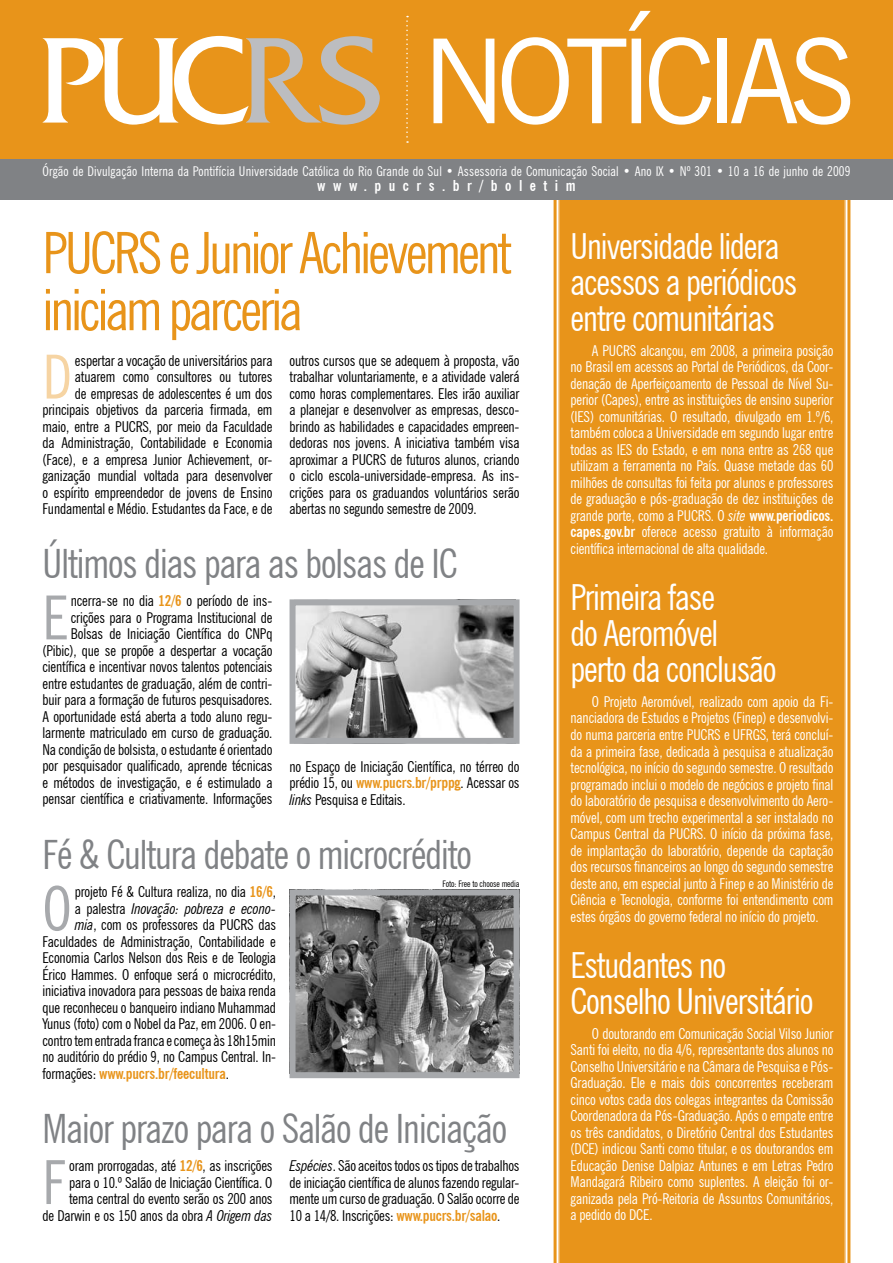
<style>
.page{position:relative;width:893px;height:1263px;background:#fff}
.page>*{position:absolute;margin:0;border:0;box-sizing:border-box;transform-origin:0 0}
.t1{font:117px "News Gothic BT";letter-spacing:-.08em;color:#fff}
.t2{font:condensed 60.6px "News Gothic BT";color:#a7a9ac}
.t3{font:condensed 60.6px "News Gothic BT";color:#f6d4a3}
.t4{font:condensed 57px/57px "News Gothic BT";letter-spacing:-.05em;color:#e8941a}
.t5{font:condensed 40.5px "News Gothic BT";letter-spacing:-.025em;color:#808285}
.t6{font:condensed 36px/36px "News Gothic BT";letter-spacing:-.03em;color:#fff}
.t7{font:condensed 15px/16.5px "News Gothic BT";letter-spacing:-.01em;color:#000;text-align:right}
.t8{font:condensed 15px/16.5px "News Gothic BT";letter-spacing:-.01em;color:#fff;text-align:justify}
.t9{font:700 condensed 15px "News Gothic BT";letter-spacing:-.01em;color:#e8941a}
.t10{font:italic condensed 15px "News Gothic BT";letter-spacing:-.01em;color:#000}
.t11{font:700 condensed 15px "News Gothic BT";letter-spacing:.5em;color:#fff}
.t12{font:condensed 13.5px "News Gothic BT";letter-spacing:.01em;color:#fff}
.t13{font:condensed 9px "News Gothic BT";letter-spacing:-.01em;color:#000}
.s1{font-weight:700;color:#e8941a}
.s2{font-style:italic}
.s3{font-style:normal}
.s4{font-weight:400;color:#000}
.s5{font-weight:700}
</style>
<div class="page">
<svg style="left:553px;top:200px;width:298px;height:1063px"></svg>
<div style="left:558px;top:200px;width:288px;height:1063px;background:#e8941a"></div>
<div style="left:0;top:153px;width:893px;height:47px;background:#808285"></div>
<div style="left:0;top:0;width:893px;height:159px;background:#e8941a"></div>
<svg style="left:406px;top:16px;width:2px;height:127px"></svg>
<svg style="left:43px;top:36px;width:337px;height:89px"></svg>
<img style="left:297px;top:606px;width:216px;height:131px">
<div style="left:290px;top:599px;width:230px;height:145px;border:6px solid #a7a9ac"></div>
<img style="left:297px;top:896px;width:216px;height:175px">
<div style="left:290px;top:889px;width:230px;height:189px;border:6px solid #a7a9ac"></div>
<h1 class="t1" style="left:422px;top:11px;width:435px">NOTÍCIAS</h1>
<p class="t12" style="left:43px;top:163px;width:810px">Órgão de Divulgação Interna da Pontifícia Universidade Católica do Rio Grande do Sul • Assessoria de Comunicação Social • Ano IX • Nº 301 • 10 a 16 de junho de 2009</p>
<p class="t11" style="left:317px;top:177px;width:260px">www.pucrs.br/boletim</p>
<h3 class="t4" style="left:43px;top:224px;width:470px">PUCRS e Junior Achievement iniciam parceria</h3>
<h2 class="t3" style="left:43px;top:340px;width:31px">D</h2>
<p class="t7" style="left:43px;top:352px;width:231px">espertar a vocação de universitários para atuarem como consultores ou tutores<br>de empresas de adolescentes é um dos principais objetivos da parceria firmada, em maio, entre a PUCRS, por meio da Faculdade da Administração, Contabilidade e Economia (Face), e a empresa Junior Achievement, or&shy;ganização mundial voltada para desenvolver o espírito empreendedor de jovens de Ensino Fundamental e Médio. Estudantes da Face, e de</p>
<p class="t7" style="left:290px;top:352px;width:231px;text-align:justify">outros cursos que se adequem à proposta, vão trabalhar voluntariamente, e a atividade valerá como horas complementares. Eles irão auxiliar a planejar e desenvolver as empresas, desco&shy;brindo as habilidades e capacidades empreen&shy;dedoras nos jovens. A iniciativa também visa aproximar a PUCRS de futuros alunos, criando o ciclo escola-universidade-empresa. As ins&shy;crições para os graduandos voluntários serão abertas no segundo semestre de 2009.</p>
<h3 class="t5" style="left:43px;top:539px;width:417px">Últimos dias para as bolsas de IC</h3>
<h2 class="t2" style="left:43px;top:581px;width:27px">E</h2>
<p class="t7" style="left:43px;top:593px;width:231px">ncerra-se no dia <span class="s1">12/6</span> o período de ins&shy;crições para o Programa Institucional de Bolsas de Iniciação Científica do CNPq (Pibic), que se propõe a despertar a vocação científica e incentivar novos talentos potenciais entre estudantes de graduação, além de contri&shy;buir para a formação de futuros pesquisadores.<br>A oportunidade está aberta a todo aluno regu&shy;larmente matriculado em curso de graduação.<br>Na condição de bolsista, o estudante é orientado por pesquisador qualificado, aprende técnicas e métodos de investigação, e é estimulado a pensar científica e criativamente. Informações</p>
<p class="t7" style="left:290px;top:758px;width:232px;text-align:justify">no Espaço de Iniciação Científica, no térreo do prédio 15, ou <span class="s1">www.pucrs.br/prppg</span>. Acessar os <span class="s2">links</span> Pesquisa e Editais.</p>
<h3 class="t5" style="left:43px;top:830px;width:431px">Fé &amp; Cultura debate o microcrédito</h3>
<h2 class="t2" style="left:43px;top:872px;width:31px">O</h2>
<p class="t7" style="left:75px;top:883px;width:203px">projeto Fé &amp; Cultura realiza, no dia <span class="s1">16/6</span>,</p>
<p class="t13" style="left:442px;top:878px;width:79px">Foto: Free to choose media</p>
<p class="t10" style="left:75px;top:899px;width:203px"><span class="s3">a palestra</span> Inovação: pobreza e econo-</p>
<p class="t7" style="left:75px;top:916px;width:203px"><span class="s2">mia</span>, com os professores da PUCRS das</p>
<p class="t7" style="left:43px;top:933px;width:235px">Faculdades de Administração, Contabilidade e</p>
<p class="t7" style="left:43px;top:949px;width:235px">Economia Carlos Nelson dos Reis e de Teologia</p>
<p class="t7" style="left:43px;top:966px;width:235px">Érico Hammes. O enfoque será o microcrédito,</p>
<p class="t7" style="left:43px;top:982px;width:235px">iniciativa inovadora para pessoas de baixa renda</p>
<p class="t7" style="left:43px;top:999px;width:235px">que reconheceu o banqueiro indiano Muhammad</p>
<p class="t7" style="left:43px;top:1015px;width:235px">Yunus (foto) com o Nobel da Paz, em 2006. O en-</p>
<p class="t7" style="left:43px;top:1032px;width:235px">contro tem entrada franca e começa às 18h15min</p>
<p class="t7" style="left:43px;top:1048px;width:235px">no auditório do prédio 9, no Campus Central. In-</p>
<p class="t9" style="left:43px;top:1064px;width:188px"><span class="s4">formações:</span> www.pucrs.br/feecultura<span class="s4">.</span></p>
<h3 class="t5" style="left:43px;top:1104px;width:466px">Maior prazo para o Salão de Iniciação</h3>
<h2 class="t2" style="left:43px;top:1146px;width:25px">F</h2>
<p class="t7" style="left:43px;top:1157px;width:232px">oram prorrogadas, até <span class="s1">12/6</span>, as inscrições<br>para o 10.º Salão de Iniciação Científica. O tema central do evento serão os 200 anos<br>de Darwin e os 150 anos da obra <span class="s2">A Origem das</span></p>
<p class="t7" style="left:290px;top:1157px;width:232px;text-align:justify"><span class="s2">Espécies</span>. São aceitos todos os tipos de trabalhos de iniciação científica de alunos fazendo regular&shy;mente um curso de graduação. O Salão ocorre de 10 a 14/8. Inscrições: <span class="s1">www.pucrs.br/salao</span>.</p>
<h3 class="t6" style="left:571px;top:227px;width:228px">Universidade lidera acessos a periódicos entre comunitárias</h3>
<p class="t8" style="left:571px;top:342px;width:264px;text-indent:21px">A PUCRS alcançou, em 2008, a primeira posição no Brasil em acessos ao Portal de Periódicos, da Coor&shy;denação de Aperfeiçoamento de Pessoal de Nível Su&shy;perior (Capes), entre as instituições de ensino superior (IES) comunitárias. O resultado, divulgado em 1.º/6, também coloca a Universidade em segundo lugar entre todas as IES do Estado, e em nona entre as 268 que utilizam a ferramenta no País. Quase metade das 60 milhões de consultas foi feita por alunos e professores de graduação e pós-graduação de dez instituições de grande porte, como a PUCRS. O <span class="s2">site</span> <span class="s5">www.periodicos. capes.gov.br</span> oferece acesso gratuito à informação científica internacional de alta qualidade.</p>
<h3 class="t6" style="left:571px;top:579px;width:207px">Primeira fase<br>do Aeromóvel perto da conclusão</h3>
<p class="t8" style="left:571px;top:693px;width:264px;text-indent:21px">O Projeto Aeromóvel, realizado com apoio da Fi&shy;nanciadora de Estudos e Projetos (Finep) e desenvolvi&shy;do numa parceria entre PUCRS e UFRGS, terá concluí&shy;da a primeira fase, dedicada à pesquisa e atualização tecnológica, no início do segundo semestre. O resultado programado inclui o modelo de negócios e projeto final do laboratório de pesquisa e desenvolvimento do Aero&shy;móvel, com um trecho experimental a ser instalado no Campus Central da PUCRS. O início da próxima fase, de implantação do laboratório, depende da captação dos recursos financeiros ao longo do segundo semestre deste ano, em especial junto à Finep e ao Ministério de Ciência e Tecnologia, conforme foi entendimento com estes órgãos do governo federal no início do projeto.</p>
<h3 class="t6" style="left:571px;top:947px;width:244px">Estudantes no<br>Conselho Universitário</h3>
<p class="t8" style="left:571px;top:1025px;width:264px;text-indent:21px">O doutorando em Comunicação Social Vilso Junior Santi foi eleito, no dia 4/6, representante dos alunos no Conselho Universitário e na Câmara de Pesquisa e Pós-Graduação. Ele e mais dois concorrentes receberam cinco votos cada dos colegas integrantes da Comissão Coordenadora da Pós-Graduação. Após o empate entre os três candidatos, o Diretório Central dos Estudantes (DCE) indicou Santi como titular, e os doutorandos em Educação Denise Dalpiaz Antunes e em Letras Pedro Mandagará Ribeiro como suplentes. A eleição foi or&shy;ganizada pela Pró-Reitoria de Assuntos Comunitários, a pedido do DCE.</p>
</div>
